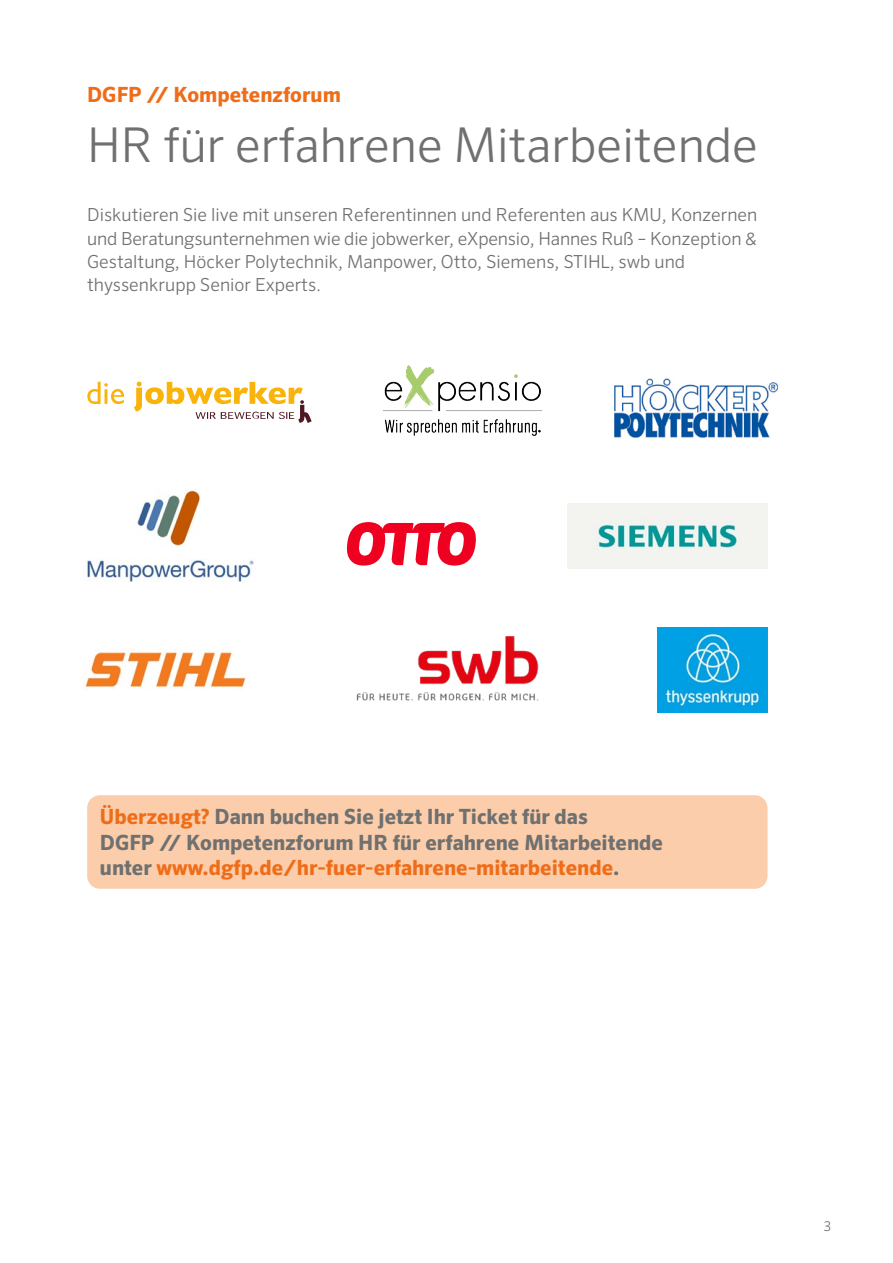
<style>
.page{position:relative;width:893px;height:1263px;background:#fff}
.page>*{position:absolute;margin:0;border:0;box-sizing:border-box;transform-origin:0 0}
.Headline_2{font:300 48px "Sero Pro";color:#6f7070}
.Headline_4_orange{font:700 21px/25.5px "Sero Pro";color:#6f7070}
.Headline_4_orange-2{font:700 21px "Sero Pro";color:#ef6d18}
.copy_12pt{font:300 18px/23.4px "Sero Pro";color:#6f7070}
.t1{font:300 13.5px "Sero Pro";color:#6f7070}
.s1{color:#ef6d18}
</style>
<div class="page">
<img style="left:383px;top:365px;width:159px;height:71px">
<img style="left:87px;top:489px;width:167px;height:93px">
<svg style="left:87px;top:382px;width:225px;height:41px"></svg>
<img style="left:568px;top:503px;width:199px;height:65px">
<img style="left:614px;top:378px;width:165px;height:60px">
<img style="left:356px;top:637px;width:183px;height:64px">
<img style="left:657px;top:627px;width:111px;height:85px">
<div style="left:87px;top:795px;width:680px;height:94px;background:#fbcdab;border-radius:13px"></div>
<svg style="left:346px;top:522px;width:130px;height:44px"></svg>
<img style="left:84px;top:651px;width:162px;height:39px">
<p class="Headline_4_orange-2" style="left:87px;top:82px;width:255px">DGFP // Kompetenzforum</p>
<p class="Headline_2" style="left:87px;top:116px;width:672px">HR für erfahrene Mitarbeitende</p>
<p class="copy_12pt" style="left:87px;top:203px;width:672px">Diskutieren Sie live mit unseren Referentinnen und Referenten aus KMU, Konzernen und Beratungsunternehmen wie die jobwerker, eXpensio, Hannes Ruß – Konzeption &amp; Gestaltung, Höcker Polytechnik, Manpower, Otto, Siemens, STIHL, swb und thyssenkrupp Senior Experts.</p>
<p class="Headline_4_orange" style="left:100px;top:804px;width:565px"><span class="s1">Überzeugt?</span> Dann buchen Sie jetzt Ihr Ticket für das<br>DGFP // Kompetenzforum HR für erfahrene Mitarbeitende unter <span class="s1">www.dgfp.de/hr-fuer-erfahrene-mitarbeitende</span>.</p>
<p class="t1" style="left:824px;top:1218px;width:9px">3</p>
</div>
